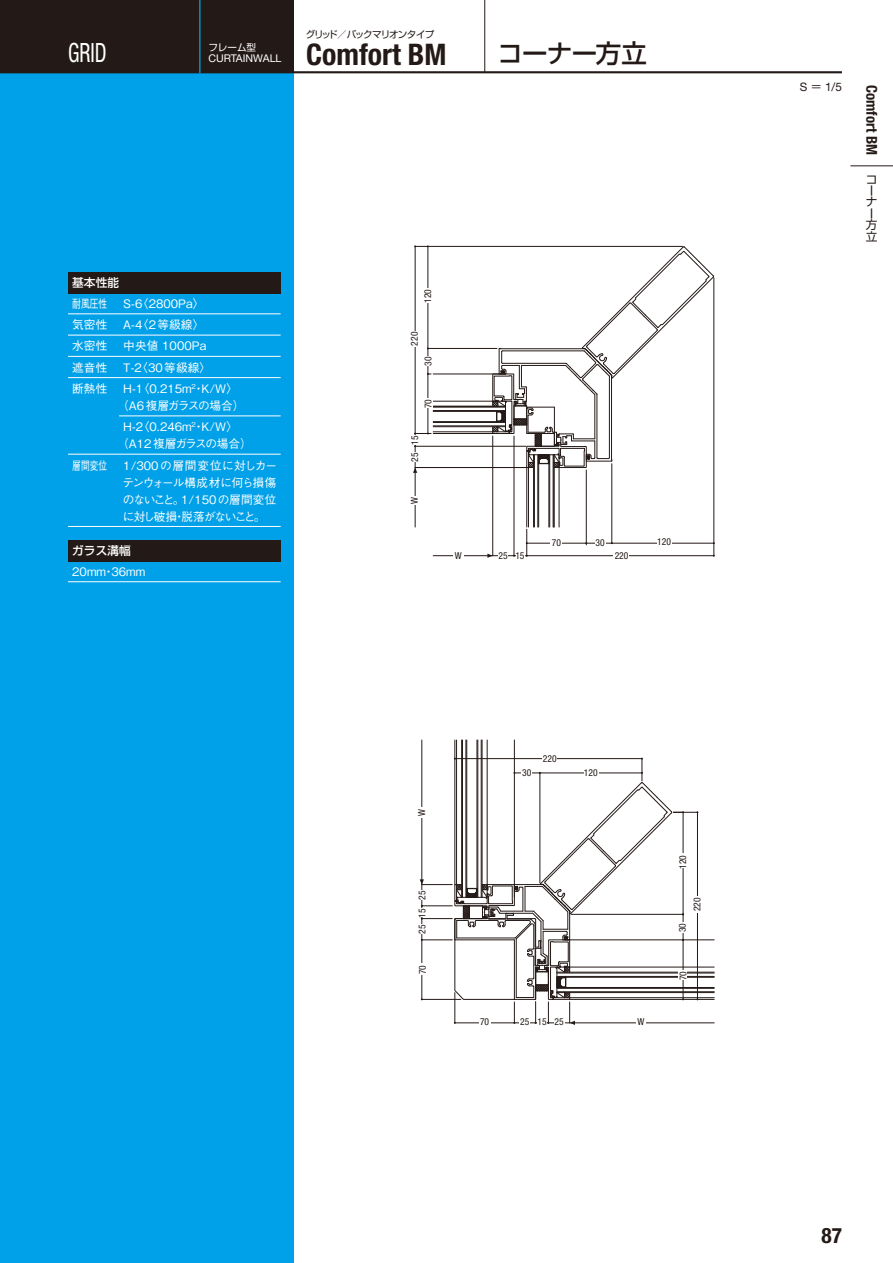
<style>
.page{position:relative;width:893px;height:1263px;background:#fff}
.page>*{position:absolute;margin:0;border:0;box-sizing:border-box;transform-origin:0 0}
.t1{font:700 condensed 29.7px "Helvetica Neue";color:#231916}
.t2{font:condensed 26.55px "Helvetica Neue";color:#fff;scale:.8 1}
.t3{font:500 25.5px "Shin Go Pro";letter-spacing:-.025em;color:#231916}
.t4{font:700 condensed 21.3px "Helvetica Neue";color:#231916}
.t5{font:700 condensed 14.85px "Helvetica Neue";color:#231916}
.t6{font:500 11.7px/17px "Gothic BBB Pro";color:#fff;text-align:center}
.t7{font:500 11.7px "Shin Go Pro";color:#fff}
.t8{font:500 11.7px "Gothic BBB Pro";color:#fff;scale:.75 1}
.t9{font:11.7px/11.4px "Shin Go Pro";color:#231916}
.t10{font:11.7px "Helvetica Neue";color:#231916}
.t11{font:10.65px "Helvetica Neue";color:#fff}
.t12{font:condensed 9.6px "Helvetica Neue";color:#231916}
.t13{font:9.6px "Shin Go Pro";letter-spacing:-.11em;color:#231916}
.t14{font:9.6px "Shin Go Pro";color:#fff}
.s1{font-family:"Gothic BBB Pro";font-weight:500}
</style>
<div class="page">
<div style="left:0;top:0;width:293px;height:1263px;background:#00a1e9"></div>
<div style="left:0;top:0;width:293px;height:72px;background:#231916"></div>
<hr style="left:0;top:71px;width:842px;height:2px;background:#231916">
<hr style="left:199px;top:0;width:1px;height:73px;background:#00a1e9">
<hr style="left:484px;top:0;width:1px;height:72px;background:#231916">
<div style="left:68px;top:272px;width:213px;height:21px;background:#231916"></div>
<hr style="left:850px;top:165px;width:43px;height:1px;background:#231916">
<hr style="left:68px;top:581px;width:213px;height:1px;background:#fff">
<div style="left:68px;top:540px;width:213px;height:21px;background:#231916"></div>
<hr style="left:68px;top:314px;width:213px;height:1px;background:#fff">
<hr style="left:68px;top:335px;width:213px;height:1px;background:#fff">
<hr style="left:68px;top:356px;width:213px;height:1px;background:#fff">
<hr style="left:68px;top:377px;width:213px;height:1px;background:#fff">
<hr style="left:119px;top:416px;width:162px;height:1px;background:#fff">
<hr style="left:68px;top:454px;width:213px;height:1px;background:#fff">
<hr style="left:68px;top:526px;width:213px;height:1px;background:#fff">
<hr style="left:514px;top:740px;width:1px;height:157px;background:#231916">
<hr style="left:455px;top:740px;width:1px;height:145px;background:#231916">
<hr style="left:456px;top:740px;width:1px;height:144px;background:#231916">
<hr style="left:477px;top:740px;width:1px;height:157px;background:#231916">
<hr style="left:482px;top:740px;width:1px;height:157px;background:#231916">
<hr style="left:481px;top:740px;width:1px;height:157px;background:#231916">
<hr style="left:478px;top:740px;width:1px;height:157px;background:#231916">
<hr style="left:466px;top:740px;width:1px;height:157px;background:#231916">
<hr style="left:461px;top:740px;width:1px;height:157px;background:#231916">
<hr style="left:462px;top:740px;width:1px;height:157px;background:#231916">
<hr style="left:487px;top:740px;width:1px;height:157px;background:#231916">
<hr style="left:557px;top:967px;width:157px;height:1px;background:#231916">
<hr style="left:557px;top:977px;width:157px;height:1px;background:#231916">
<hr style="left:557px;top:972px;width:157px;height:1px;background:#231916">
<hr style="left:557px;top:973px;width:157px;height:1px;background:#231916">
<hr style="left:557px;top:976px;width:157px;height:1px;background:#231916">
<hr style="left:557px;top:987px;width:157px;height:1px;background:#231916">
<hr style="left:557px;top:988px;width:157px;height:1px;background:#231916">
<hr style="left:557px;top:992px;width:157px;height:1px;background:#231916">
<hr style="left:557px;top:991px;width:157px;height:1px;background:#231916">
<hr style="left:570px;top:997px;width:144px;height:1px;background:#231916">
<hr style="left:570px;top:999px;width:144px;height:1px;background:#231916">
<hr style="left:565px;top:939px;width:149px;height:1px;background:#231916">
<hr style="left:422px;top:940px;width:1px;height:59px;background:#231916">
<hr style="left:422px;top:999px;width:39px;height:1px;background:#231916">
<hr style="left:422px;top:939px;width:30px;height:1px;background:#231916">
<hr style="left:422px;top:918px;width:30px;height:1px;background:#231916">
<hr style="left:422px;top:905px;width:30px;height:1px;background:#231916">
<hr style="left:422px;top:740px;width:1px;height:144px;background:#231916">
<hr style="left:422px;top:884px;width:30px;height:1px;background:#231916">
<hr style="left:570px;top:1022px;width:144px;height:1px;background:#231916">
<div style="left:416px;top:807px;width:11px;height:10px;background:#fff"></div>
<div style="left:417px;top:964px;width:10px;height:11px;background:#fff"></div>
<svg style="left:413px;top:245px;width:302px;height:313px"></svg>
<svg style="left:420px;top:879px;width:4px;height:62px"></svg>
<svg style="left:454px;top:758px;width:244px;height:267px"></svg>
<h2 class="t2" style="left:68px;top:37px;width:50px">GRID</h2>
<p class="t14" style="left:208px;top:39px;width:49px">フレーム型</p>
<p class="t11" style="left:208px;top:52px;width:75px">CURTAINWALL</p>
<p class="t13" style="left:306px;top:27px;width:130px">グリッド／バックマリオンタイプ</p>
<h1 class="t1" style="left:306px;top:36px;width:142px">Comfort BM</h1>
<h3 class="t3" style="left:497px;top:32px;width:151px">コーナー方立</h3>
<p class="t7" style="left:72px;top:273px;width:48px">基本性能</p>
<p class="t8" style="left:72px;top:294px;width:48px">耐風圧性</p>
<p class="t6" style="left:123px;top:294px;width:83px">S-6〈2800Pa〉</p>
<p class="t6" style="left:72px;top:315px;width:37px">気密性</p>
<p class="t6" style="left:123px;top:315px;width:83px">A-4〈2等級線〉</p>
<p class="t6" style="left:72px;top:336px;width:37px">水密性</p>
<p class="t6" style="left:123px;top:336px;width:84px">中央値 1000Pa</p>
<p class="t6" style="left:72px;top:357px;width:37px">遮音性</p>
<p class="t6" style="left:123px;top:357px;width:90px">T-2〈30等級線〉</p>
<p class="t6" style="left:72px;top:379px;width:37px">断熱性</p>
<p class="t6" style="left:117px;top:379px;width:129px">H-1〈0.215m<sup>2</sup>・K/W〉（A6複層ガラスの場合）</p>
<p class="t6" style="left:117px;top:417px;width:136px;text-align:left;text-indent:6px">H-2〈0.246m<sup>2</sup>・K/W〉（A12複層ガラスの場合）</p>
<p class="t8" style="left:72px;top:456px;width:48px">層間変位</p>
<p class="t6" style="left:123px;top:455px;width:156px;text-align:justify">1/300の層間変位に対しカーテンウォール構成材に何ら損傷のないこと。1/150の層間変位に対し破損・脱落がないこと。</p>
<p class="t7" style="left:72px;top:541px;width:60px">ガラス溝幅</p>
<p class="t6" style="left:72px;top:561px;width:75px">20mm・36mm</p>
<p class="t12" style="left:422px;top:303px;width:15px;rotate:-90deg">120</p>
<p class="t12" style="left:409px;top:346px;width:15px;rotate:-90deg">220</p>
<p class="t12" style="left:422px;top:366px;width:11px;rotate:-90deg">30</p>
<p class="t12" style="left:422px;top:408px;width:11px;rotate:-90deg">70</p>
<p class="t12" style="left:409px;top:462px;width:27px;rotate:-90deg">25 15</p>
<p class="t12" style="left:409px;top:504px;width:8px;rotate:-90deg">W</p>
<p class="t12" style="left:455px;top:550px;width:8px">W</p>
<p class="t12" style="left:499px;top:550px;width:27px">25 15</p>
<p class="t12" style="left:552px;top:537px;width:11px">70</p>
<p class="t12" style="left:595px;top:537px;width:11px">30</p>
<p class="t12" style="left:615px;top:550px;width:15px">220</p>
<p class="t12" style="left:657px;top:536px;width:15px">120</p>
<p class="t12" style="left:416px;top:816px;width:8px;rotate:-90deg">W</p>
<p class="t12" style="left:417px;top:934px;width:45px;rotate:-90deg">25 15 25</p>
<p class="t12" style="left:417px;top:974px;width:11px;rotate:-90deg">70</p>
<p class="t12" style="left:522px;top:767px;width:11px">30</p>
<p class="t12" style="left:543px;top:752px;width:15px">220</p>
<p class="t12" style="left:584px;top:767px;width:15px">120</p>
<p class="t12" style="left:480px;top:1016px;width:11px">70</p>
<p class="t12" style="left:520px;top:1016px;width:45px">25 15 25</p>
<p class="t12" style="left:638px;top:1016px;width:8px">W</p>
<p class="t12" style="left:677px;top:869px;width:15px;rotate:-90deg">120</p>
<p class="t12" style="left:691px;top:911px;width:15px;rotate:-90deg">220</p>
<p class="t12" style="left:677px;top:932px;width:11px;rotate:-90deg">30</p>
<p class="t12" style="left:677px;top:980px;width:11px;rotate:-90deg">70</p>
<p class="t10" style="left:800px;top:80px;width:44px">S <span class="s1">＝</span> 1/5</p>
<p class="t5" style="left:881px;top:85px;width:72px;rotate:90deg">Comfort BM</p>
<p class="t9" style="left:866px;top:172px;width:13px">コーナー方立</p>
<h3 class="t4" style="left:821px;top:1222px;width:22px">87</h3>
</div>
